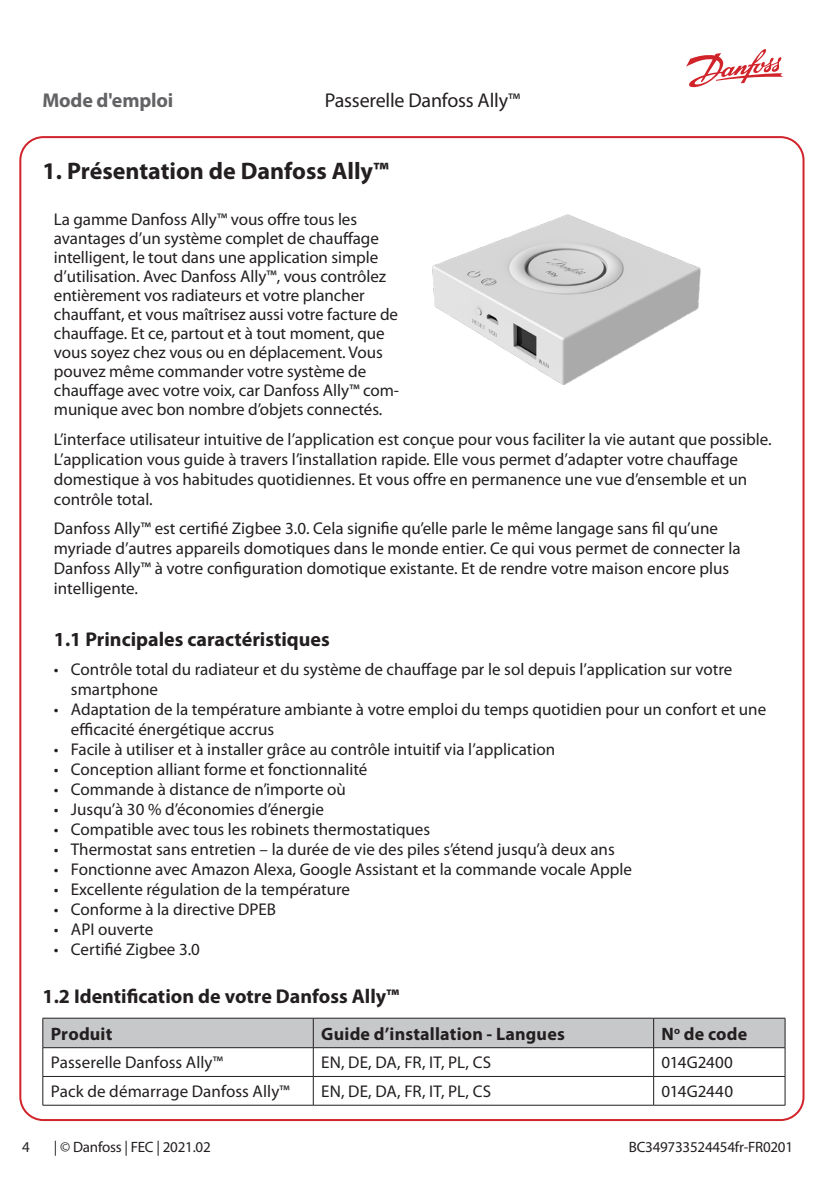
<style>
.page{position:relative;width:840px;height:1191px;background:#fff}
.page>*{position:absolute;margin:0;border:0;box-sizing:border-box;transform-origin:0 0}
.Paragraph_Style_3{font:700 24px "Myriad Pro";color:#231f20}
.Drawing_text{font:700 20px "Myriad Pro";color:#231f20}
.t1{font:20px "Myriad Pro";letter-spacing:-.01em;color:#231f20}
.t2{font:700 20px "Myriad Pro";letter-spacing:-.01em;color:#636366}
.Body_copy{font:700 18px "Myriad Pro";letter-spacing:.01em;color:#231f20}
.Drawing_text-2{font:17px/19px "Myriad Pro";color:#231f20}
.Body_copy-2{font:17px "Myriad Pro";letter-spacing:.005em;color:#231f20}
.t3{font:15px "Myriad Pro";letter-spacing:-.015em;color:#231f20}
</style>
<div class="page">
<svg style="left:686px;top:49px;width:96px;height:39px"></svg>
<img style="left:432px;top:214px;width:269px;height:171px">
<hr style="left:43px;top:1017px;width:270px;height:1px;background:#231f20">
<hr style="left:313px;top:1017px;width:340px;height:1px;background:#231f20">
<hr style="left:653px;top:1017px;width:131px;height:1px;background:#231f20">
<svg style="left:42px;top:1018px;width:743px;height:87px"></svg>
<hr style="left:43px;top:1104px;width:270px;height:1px;background:#231f20">
<hr style="left:313px;top:1104px;width:340px;height:1px;background:#231f20">
<hr style="left:653px;top:1104px;width:131px;height:1px;background:#231f20">
<p class="t2" style="left:43px;top:89px;width:132px">Mode d'emploi</p>
<p class="t1" style="left:325px;top:89px;width:197px">Passerelle Danfoss Ally™</p>
<p class="Paragraph_Style_3" style="left:43px;top:157px;width:347px">1. Présentation de Danfoss Ally™</p>
<p class="Drawing_text-2" style="left:54px;top:210px;width:346px">La gamme Danfoss Ally™ vous offre tous les avantages d’un système complet de chauffage intelligent, le tout dans une application simple d’utilisation. Avec Danfoss Ally™, vous contrôlez entièrement vos radiateurs et votre plancher chauffant, et vous maîtrisez aussi votre facture de chauffage. Et ce, partout et à tout moment, que vous soyez chez vous ou en déplacement. Vous pouvez même commander votre système de chauffage avec votre voix, car Danfoss Ally™ com&shy;munique avec bon nombre d’objets connectés.</p>
<p class="Drawing_text-2" style="left:54px;top:429px;width:719px;line-height:20px">L’interface utilisateur intuitive de l’application est conçue pour vous faciliter la vie autant que possible.<br>L’application vous guide à travers l’installation rapide. Elle vous permet d’adapter votre chauffage domestique à vos habitudes quotidiennes. Et vous offre en permanence une vue d’ensemble et un contrôle total.</p>
<p class="Drawing_text-2" style="left:54px;top:518px;width:688px;line-height:20px">Danfoss Ally™ est certifié Zigbee 3.0. Cela signifie qu’elle parle le même langage sans fil qu’une myriade d’autres appareils domotiques dans le monde entier. Ce qui vous permet de connecter la Danfoss Ally™ à votre configuration domotique existante. Et de rendre votre maison encore plus intelligente.</p>
<p class="Drawing_text" style="left:54px;top:627px;width:277px">1.1 Principales caractéristiques</p>
<p class="Drawing_text-2" style="left:71px;top:660px;width:662px;line-height:20px;text-indent:-17px">• Contrôle total du radiateur et du système de chauffage par le sol depuis l’application sur votre smartphone</p>
<p class="Drawing_text-2" style="left:71px;top:700px;width:696px;line-height:20px;text-indent:-17px">• Adaptation de la température ambiante à votre emploi du temps quotidien pour un confort et une efficacité énergétique accrus</p>
<p class="Drawing_text-2" style="left:54px;top:740px;width:502px">• Facile à utiliser et à installer grâce au contrôle intuitif via l’application</p>
<p class="Drawing_text-2" style="left:54px;top:760px;width:315px">• Conception alliant forme et fonctionnalité</p>
<p class="Drawing_text-2" style="left:54px;top:780px;width:293px">• Commande à distance de n’importe où</p>
<p class="Drawing_text-2" style="left:54px;top:800px;width:271px">• Jusqu’à 30 % d’économies d’énergie</p>
<p class="Drawing_text-2" style="left:54px;top:820px;width:377px">• Compatible avec tous les robinets thermostatiques</p>
<p class="Drawing_text-2" style="left:54px;top:840px;width:562px">• Thermostat sans entretien – la durée de vie des piles s’étend jusqu’à deux ans</p>
<p class="Drawing_text-2" style="left:54px;top:860px;width:579px">• Fonctionne avec Amazon Alexa, Google Assistant et la commande vocale Apple</p>
<p class="Drawing_text-2" style="left:54px;top:880px;width:297px">• Excellente régulation de la température</p>
<p class="Drawing_text-2" style="left:54px;top:900px;width:224px">• Conforme à la directive DPEB</p>
<p class="Drawing_text-2" style="left:54px;top:920px;width:101px">• API ouverte</p>
<p class="Drawing_text-2" style="left:54px;top:940px;width:147px">• Certifié Zigbee 3.0</p>
<p class="Drawing_text" style="left:43px;top:984px;width:358px">1.2 Identification de votre Danfoss Ally™</p>
<p class="Body_copy" style="left:51px;top:1023px;width:63px">Produit</p>
<p class="Body_copy" style="left:321px;top:1023px;width:245px">Guide d’installation - Langues</p>
<p class="Body_copy" style="left:661px;top:1023px;width:87px">N<sup>o</sup> de code</p>
<p class="Body_copy-2" style="left:51px;top:1053px;width:173px">Passerelle Danfoss Ally™</p>
<p class="Body_copy-2" style="left:321px;top:1053px;width:171px">EN, DE, DA, FR, IT, PL, CS</p>
<p class="Body_copy-2" style="left:661px;top:1053px;width:73px">014G2400</p>
<p class="Body_copy-2" style="left:51px;top:1082px;width:240px">Pack de démarrage Danfoss Ally™</p>
<p class="Body_copy-2" style="left:321px;top:1082px;width:171px">EN, DE, DA, FR, IT, PL, CS</p>
<p class="Body_copy-2" style="left:661px;top:1082px;width:73px">014G2440</p>
<p class="t3" style="left:22px;top:1138px;width:9px">4</p>
<p class="t3" style="left:54px;top:1139px;width:158px">| © Danfoss | FEC | 2021.02</p>
<p class="t3" style="left:628px;top:1139px;width:166px">BC349733524454fr-FR0201</p>
</div>
